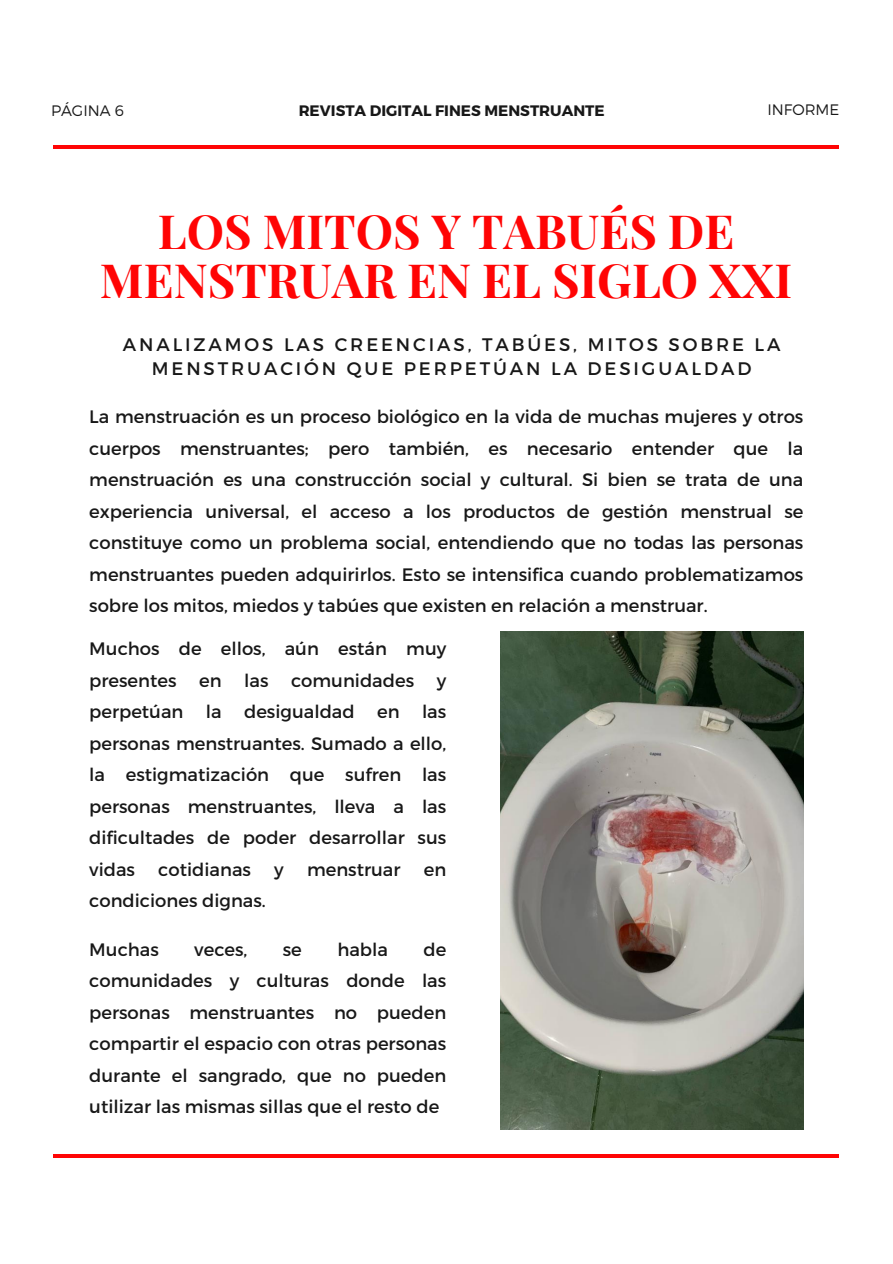
<style>
.page{position:relative;width:893px;height:1264px;background:#fff}
.page>*{position:absolute;margin:0;border:0;box-sizing:border-box;transform-origin:0 0}
.t1{font:700 47.25px/48.2px "Playfair Display";color:#ff0404;text-align:center}
.t2{font:18.15px/24px "Montserrat";letter-spacing:.16em;color:#181818;text-align:center}
.t3{font:18px/31.5px "Montserrat";color:#181818;text-align:justify}
.t4{font:700 15.15px "Montserrat";color:#181818}
.t5{font:300 15.15px "Montserrat";color:#181818}
</style>
<div class="page">
<hr style="left:54px;top:145px;width:784px;height:4px;background:#ff0404">
<hr style="left:54px;top:1154px;width:784px;height:3px;background:#ff0404">
<img style="left:501px;top:631px;width:302px;height:498px">
<p class="t5" style="left:51px;top:100px;width:74px">PÁGINA 6</p>
<p class="t4" style="left:298px;top:101px;width:307px">REVISTA DIGITAL FINES MENSTRUANTE</p>
<p class="t5" style="left:767px;top:100px;width:73px">INFORME</p>
<p class="t1" style="left:100px;top:206px;width:693px">LOS MITOS Y TABUÉS DE<br>MENSTRUAR EN EL SIGLO XXI</p>
<p class="t2" style="left:123px;top:332px;width:659px">ANALIZAMOS LAS CREENCIAS, TABÚES, MITOS SOBRE LA<br>MENSTRUACIÓN QUE PERPETÚAN LA DESIGUALDAD</p>
<p class="t3" style="left:89px;top:400px;width:715px">La menstruación es un proceso biológico en la vida de muchas mujeres y otros cuerpos menstruantes; pero también, es necesario entender que la menstruación es una construcción social y cultural. Si bien se trata de una experiencia universal, el acceso a los productos de gestión menstrual se constituye como un problema social, entendiendo que no todas las personas menstruantes pueden adquirirlos. Esto se intensifica cuando problematizamos sobre los mitos, miedos y tabúes que existen en relación a menstruar.</p>
<p class="t3" style="left:89px;top:632px;width:358px">Muchos de ellos, aún están muy presentes</p>
<p class="t3" style="left:199px;top:664px;width:24px">en</p>
<p class="t3" style="left:244px;top:664px;width:26px">las</p>
<p class="t3" style="left:291px;top:664px;width:125px">comunidades</p>
<p class="t3" style="left:89px;top:664px;width:358px;text-indent:347px">y perpetúan la desigualdad en las personas menstruantes. Sumado a ello, la estigmatización que sufren las personas menstruantes, lleva a las dificultades de poder desarrollar sus vidas</p>
<p class="t3" style="left:158px;top:852px;width:94px">cotidianas</p>
<p class="t3" style="left:274px;top:852px;width:11px">y</p>
<p class="t3" style="left:307px;top:852px;width:95px">menstruar</p>
<p class="t3" style="left:424px;top:852px;width:24px">en</p>
<p class="t3" style="left:89px;top:884px;width:178px">condiciones dignas.</p>
<p class="t3" style="left:89px;top:932px;width:71px">Muchas</p>
<p class="t3" style="left:194px;top:932px;width:55px">veces,</p>
<p class="t3" style="left:283px;top:932px;width:21px">se</p>
<p class="t3" style="left:337px;top:932px;width:52px">habla</p>
<p class="t3" style="left:89px;top:932px;width:358px;text-indent:334px">de comunidades y culturas donde las personas menstruantes no pueden compartir el espacio con otras personas durante el sangrado, que no pueden utilizar las mismas sillas que el resto de</p>
</div>
